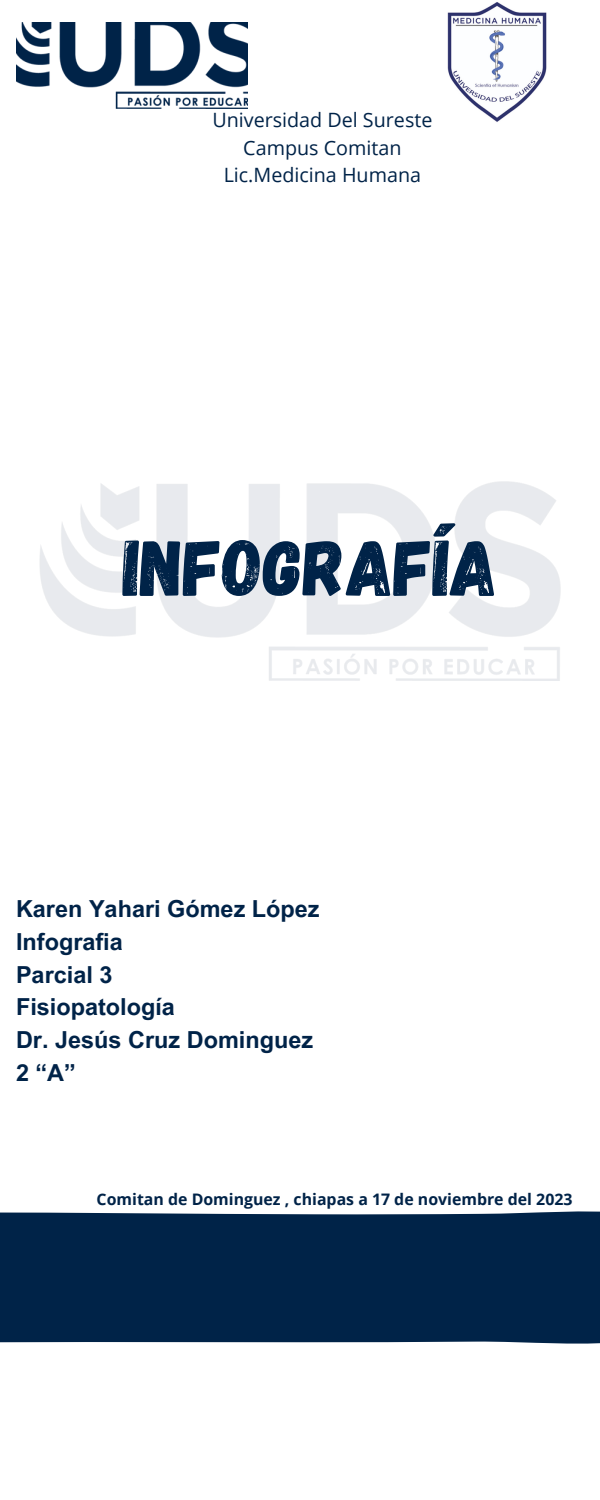
<style>
.page{position:relative;width:600px;height:1500px;background:#fff}
.page>*{position:absolute;margin:0;border:0;box-sizing:border-box;transform-origin:0 0}
.t1{font:79.1px "Gagalin";color:#002348}
.t2{font:700 23.5px "Arial MT Pro";color:#002348}
.t3{font:19.7px "Open Sans";color:#002348}
.t4{font:700 15.9px "Open Sans";color:#002348}
</style>
<div class="page">
<img style="left:16px;top:22px;width:232px;height:86px">
<img style="left:447px;top:2px;width:100px;height:120px">
<img style="left:39px;top:481px;width:522px;height:200px">
<div style="left:0;top:1211px;width:600px;height:133px;background:#002348"></div>
<p class="t3" style="left:212px;top:106px;width:222px">Universidad Del Sureste</p>
<p class="t3" style="left:243px;top:134px;width:160px">Campus Comitan</p>
<p class="t3" style="left:224px;top:161px;width:199px">Lic.Medicina Humana</p>
<p class="t1" style="left:123px;top:516px;width:376px">INFOGRAFÍA</p>
<p class="t2" style="left:16px;top:900px;width:305px">Karen Yahari Gómez López</p>
<p class="t2" style="left:16px;top:933px;width:108px">Infografia</p>
<p class="t2" style="left:16px;top:966px;width:98px">Parcial 3</p>
<p class="t2" style="left:16px;top:998px;width:160px">Fisiopatología</p>
<p class="t2" style="left:16px;top:1031px;width:299px">Dr. Jesús Cruz Dominguez</p>
<p class="t2" style="left:16px;top:1064px;width:61px">2 “A”</p>
<p class="t4" style="left:97px;top:1188px;width:477px">Comitan de Dominguez , chiapas a 17 de noviembre del 2023</p>
</div>
